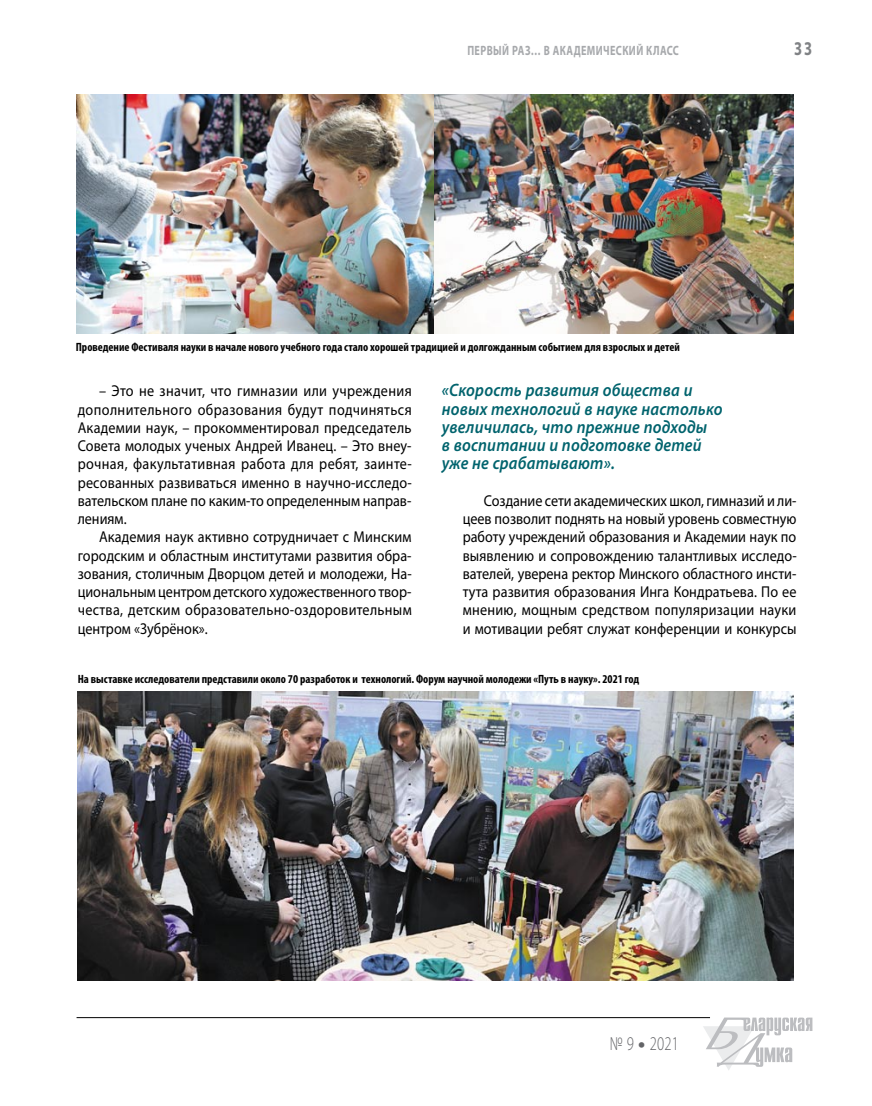
<style>
.page{position:relative;width:872px;height:1106px;background:#fff}
.page>*{position:absolute;margin:0;border:0;box-sizing:border-box;transform-origin:0 0}
.t1{font:300 19.5px "Myriad Pro";color:#636467;scale:.75 1}
.t2{font:700 19.5px "Myriad Pro";color:#808285;scale:.75 1}
.t3{font:italic 600 18px/18.3px "Myriad Pro";letter-spacing:.01em;color:#00636d;scale:.9 1}
.t4{font:15.75px/18.3px "Myriad Pro";letter-spacing:.005em;color:#000;text-align:justify;scale:.9 1}
.t5{font:700 13.5px "Myriad Pro";letter-spacing:.04em;color:#a7a9ac;scale:.75 1}
.t6{font:700 condensed 12px "Myriad Pro";color:#000}
.s1{font-weight:900}
</style>
<div class="page">
<hr style="left:77px;top:1017px;width:633px;height:1px;background:#000">
<svg style="left:703px;top:1017px;width:109px;height:53px"></svg>
<img style="left:78px;top:691px;width:715px;height:289px">
<img style="left:76px;top:94px;width:717px;height:240px">
<p class="t5" style="left:467px;top:42px;width:284px">Первый раз… в академический класс</p>
<p class="t6" style="left:76px;top:340px;width:605px">Проведение Фестиваля науки в начале нового учебного года стало хорошей традицией и долгожданным событием для взрослых и детей</p>
<p class="t2" style="left:794px;top:36px;width:26px">33</p>
<p class="t3" style="left:442px;top:380px;width:314px">«Скорость развития общества и новых технологий в науке настолько увеличилась, что прежние подходы<br>в воспитании и подготовке детей уже не срабатывают».</p>
<p class="t4" style="left:78px;top:381px;width:372px;text-indent:21px">– Это не значит, что гимназии или учреждения дополнительного образования будут подчиняться Академии наук, – прокомментировал председатель Совета молодых ученых Андрей Иванец. – Это внеу&shy;рочная, факультативная работа для ребят, заинте&shy;ресованных развиваться именно в научно-исследо&shy;вательском плане по каким-то определенным направ&shy;лениям.</p>
<p class="t4" style="left:78px;top:527px;width:373px;text-indent:21px">Академия наук активно сотрудничает с Минским городским и областным институтами развития обра&shy;зования, столичным Дворцом детей и молодежи, На&shy;циональным центром детского художественного твор&shy;чества, детским образовательно-оздоровительным центром «Зубрёнок».</p>
<p class="t4" style="left:462px;top:491px;width:373px;text-indent:21px">Создание сети академических школ, гимназий и ли&shy;цеев позволит поднять на новый уровень совместную работу учреждений образования и Академии наук по выявлению и сопровождению талантливых исследо&shy;вателей, уверена ректор Минского областного инсти&shy;тута развития образования Инга Кондратьева. По ее мнению, мощным средством популяризации науки и мотивации ребят служат конференции и конкурсы</p>
<p class="t6" style="left:78px;top:671px;width:563px">На выставке исследователи представили около 70 разработок и технологий. Форум научной молодежи «Путь в науку». 2021 год</p>
<p class="t1" style="left:609px;top:1032px;width:94px">№ 9 <span class="s1">•</span> 2021</p>
</div>
